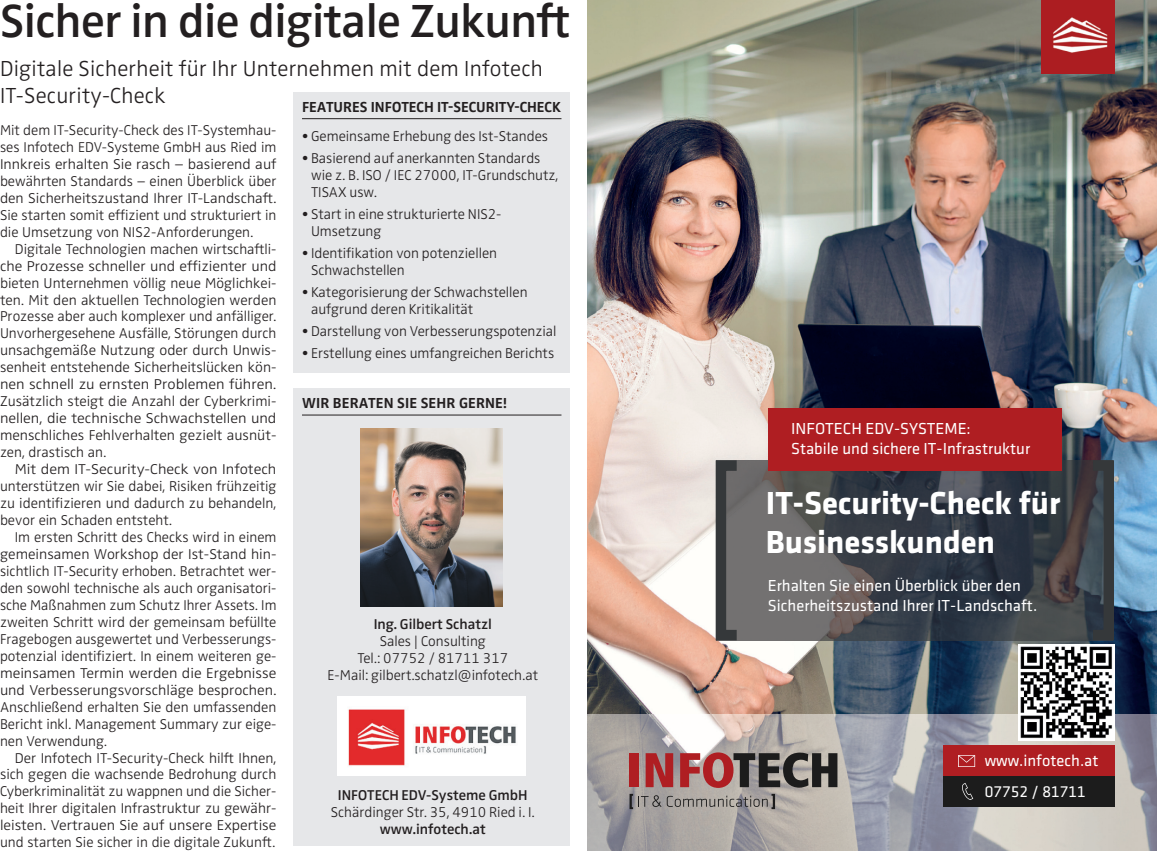
<style>
.page{position:relative;width:1157px;height:851px;background:#fff}
.page>*{position:absolute;margin:0;border:0;box-sizing:border-box;transform-origin:0 0}
.oö_Head_2_Hierarchie{font:600 48px "Zwo OT";letter-spacing:-.01em;color:#231f20}
.t1{font:700 33px/39.6px "Klavika";color:#fff}
.oö_Subline_groß{font:300 22.5px/27px "Zwo OT";letter-spacing:.01em;color:#231f20}
.t2{font:16.5px/19.8px "Klavika Regular TF";color:#fff}
.oö_Infokasten_Headli{font:700 15px "Zwo OT";color:#231f20}
.oö_Fließtext_Einzug{font:300 14.7px/17px "Zwo OT";color:#231f20;text-align:justify}
.oö_Infotext{font:300 14.7px/17px "Zwo OT";color:#231f20}
.oö_Fließtext{font:300 14.7px/17px "Zwo OT";color:#231f20;text-align:justify}
.oö_Fließtext_Einzug-2{font:300 14.7px/17px "Zwo OT";color:#231f20;text-align:justify;scale:1.08 1}
.oö_Infotext-2{font:600 14.7px "Zwo OT";color:#231f20}
</style>
<div class="page">
<div style="left:293px;top:92px;width:277px;height:280px;background:#e6e7e9"></div>
<hr style="left:302px;top:118px;width:259px;height:1px;background:#231f20">
<div style="left:293px;top:388px;width:277px;height:458px;background:#e6e7e9"></div>
<hr style="left:302px;top:414px;width:259px;height:1px;background:#231f20">
<img style="left:587px;top:0;width:570px;height:850px">
<div style="left:943px;top:775px;width:172px;height:32px;background:#1c1c1c"></div>
<img style="left:726px;top:460px;width:377px;height:180px">
<div style="left:768px;top:408px;width:293px;height:63px;background:#af1e22"></div>
<div style="left:715px;top:460px;width:27px;height:180px;border:10px solid #35383a"></div>
<svg style="left:629px;top:793px;width:146px;height:16px;background:#95908d"></svg>
<div style="left:629px;top:753px;width:9px;height:34px;background:#af1e22"></div>
<svg style="left:645px;top:753px;width:28px;height:34px"></svg>
<svg style="left:680px;top:752px;width:157px;height:35px;background:#7b5b5a"></svg>
<div style="left:943px;top:745px;width:172px;height:31px;background:#af1e22"></div>
<div style="left:1087px;top:460px;width:27px;height:180px;border:10px solid #35383a"></div>
<svg style="left:958px;top:755px;width:17px;height:44px"></svg>
<img style="left:1041px;top:0;width:73px;height:73px">
<img style="left:1018px;top:644px;width:96px;height:96px">
<div style="left:338px;top:696px;width:188px;height:79px;background:#fff"></div>
<img style="left:348px;top:709px;width:168px;height:57px">
<img style="left:360px;top:428px;width:143px;height:178px">
<p class="oö_Head_2_Hierarchie" style="left:0;top:-7px;width:572px">Sicher in die digitale Zukunft</p>
<p class="oö_Subline_groß" style="left:0;top:56px;width:544px">Digitale Sicherheit für Ihr Unternehmen mit dem Infotech<br>IT-Security-Check</p>
<p class="oö_Infokasten_Headli" style="left:302px;top:98px;width:260px">FEATURES INFOTECH IT-SECURITY-CHECK</p>
<p class="oö_Infotext" style="left:302px;top:127px;width:248px">• Gemeinsame Erhebung des Ist-Standes</p>
<p class="oö_Infotext" style="left:311px;top:149px;width:249px;text-indent:-9px">• Basierend auf anerkannten Standards wie z. B. ISO / IEC 27000, IT-Grundschutz,<br>TISAX usw.</p>
<p class="oö_Infotext" style="left:311px;top:205px;width:192px;text-indent:-9px">• Start in eine strukturierte NIS2-<br>Umsetzung</p>
<p class="oö_Infotext" style="left:311px;top:244px;width:188px;text-indent:-9px">• Identifikation von potenziellen<br>Schwachstellen</p>
<p class="oö_Infotext" style="left:311px;top:283px;width:218px;text-indent:-9px">• Kategorisierung der Schwachstellen aufgrund deren Kritikalität</p>
<p class="oö_Infotext" style="left:302px;top:322px;width:256px">• Darstellung von Verbesserungspotenzial</p>
<p class="oö_Infotext" style="left:302px;top:344px;width:254px">• Erstellung eines umfangreichen Berichts</p>
<p class="oö_Infokasten_Headli" style="left:302px;top:394px;width:206px">WIR BERATEN SIE SEHR GERNE!</p>
<p class="oö_Fließtext" style="left:0;top:122px;width:278px">Mit dem IT-Security-Check des IT-Systemhau&shy;ses Infotech EDV-Systeme GmbH aus Ried im Innkreis erhalten Sie rasch – basierend auf bewährten Standards – einen Überblick über den Sicherheitszustand Ihrer IT-Landschaft.<br>Sie starten somit effizient und strukturiert in die Umsetzung von NIS2-Anforderungen.</p>
<p class="oö_Fließtext_Einzug" style="left:0;top:240px;width:278px;text-indent:15px">Digitale Technologien machen wirtschaftli&shy;che Prozesse schneller und effizienter und bieten Unternehmen völlig neue Möglichkei&shy;ten. Mit den aktuellen Technologien werden Prozesse aber auch komplexer und anfälliger.<br>Unvorhergesehene Ausfälle, Störungen durch unsachgemäße Nutzung oder durch Unwis&shy;senheit entstehende Sicherheitslücken kön&shy;nen schnell zu ernsten Problemen führen.<br>Zusätzlich steigt die Anzahl der Cyberkrimi&shy;nellen, die technische Schwachstellen und menschliches Fehlverhalten gezielt ausnüt&shy;zen, drastisch an.</p>
<p class="oö_Fließtext_Einzug-2" style="left:0;top:461px;width:257px;text-indent:15px">Mit dem IT-Security-Check von Infotech unterstützen wir Sie dabei, Risiken frühzeitig zu identifizieren und dadurch zu behandeln, bevor ein Schaden entsteht.</p>
<p class="oö_Fließtext_Einzug" style="left:0;top:529px;width:278px;text-indent:15px">Im ersten Schritt des Checks wird in einem gemeinsamen Workshop der Ist-Stand hin&shy;sichtlich IT-Security erhoben. Betrachtet wer&shy;den sowohl technische als auch organisatori&shy;sche Maßnahmen zum Schutz Ihrer Assets. Im zweiten Schritt wird der gemeinsam befüllte Fragebogen ausgewertet und Verbesserungs&shy;potenzial identifiziert. In einem weiteren ge&shy;meinsamen Termin werden die Ergebnisse und Verbesserungsvorschläge besprochen.<br>Anschließend erhalten Sie den umfassenden Bericht inkl. Management Summary zur eige&shy;nen Verwendung.</p>
<p class="oö_Fließtext_Einzug" style="left:0;top:749px;width:278px;text-indent:15px">Der Infotech IT-Security-Check hilft Ihnen, sich gegen die wachsende Bedrohung durch Cyberkriminalität zu wappnen und die Sicher&shy;heit Ihrer digitalen Infrastruktur zu gewähr&shy;leisten. Vertrauen Sie auf unsere Expertise und starten Sie sicher in die digitale Zukunft.</p>
<p class="oö_Infotext-2" style="left:374px;top:615px;width:120px">Ing. Gilbert Schatzl</p>
<p class="oö_Infotext" style="left:380px;top:632px;width:108px">Sales | Consulting</p>
<p class="oö_Infotext" style="left:357px;top:649px;width:152px">Tel.: 07752 / 81711 317</p>
<p class="oö_Infotext" style="left:327px;top:666px;width:212px">E-Mail: gilbert.schatzl@infotech.at</p>
<p class="oö_Infotext-2" style="left:338px;top:786px;width:191px">INFOTECH EDV-Systeme GmbH</p>
<p class="oö_Infotext" style="left:331px;top:803px;width:205px">Schärdinger Str. 35, 4910 Ried i. I.</p>
<p class="oö_Infotext-2" style="left:380px;top:820px;width:108px">www.infotech.at</p>
<p class="t2" style="left:791px;top:418px;width:240px">INFOTECH EDV-SYSTEME:<br>Stabile und sichere IT-Infrastruktur</p>
<p class="t1" style="left:765px;top:483px;width:296px">IT-Security-Check für<br>Businesskunden</p>
<p class="t2" style="left:768px;top:576px;width:271px">Erhalten Sie einen Überblick über den<br>Sicherheitszustand Ihrer IT-Landschaft.</p>
<p class="t2" style="left:984px;top:750px;width:115px">www.infotech.at</p>
<p class="t2" style="left:984px;top:782px;width:103px">07752 / 81711</p>
</div>
